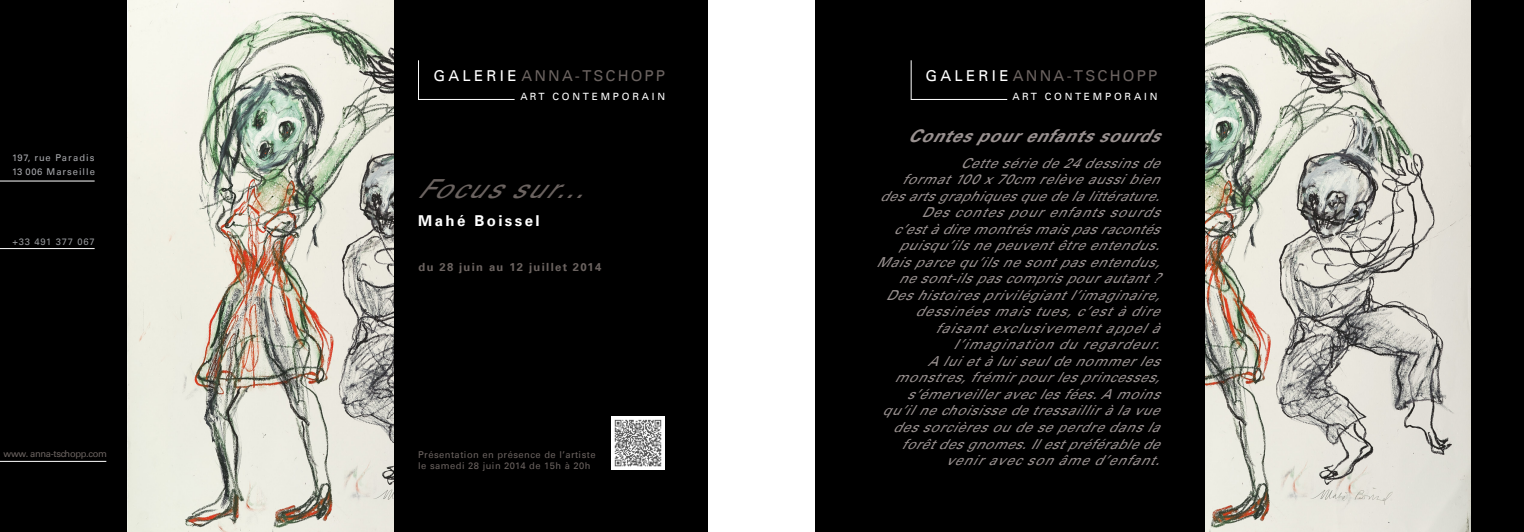
<style>
.page{position:relative;width:1524px;height:532px;background:#fff}
.page>*{position:absolute;margin:0;border:0;box-sizing:border-box;transform-origin:0 0}
.t1{font:italic 26.25px "Univers LT";color:#6b6360}
.t2{font:italic 700 17.5px "Univers LT";color:#999190}
.t3{font:15px "Univers LT";letter-spacing:.22em;color:#6b6360}
.t4{font:15px "Univers LT";letter-spacing:.15em;color:#6b6360}
.t5{font:700 15px "Univers LT";letter-spacing:.16em;color:#fff}
.t6{font:italic 13.75px/16.5px "Univers LT";color:#999190;text-align:right}
.t7{font:700 11.25px "Univers LT";letter-spacing:.12em;color:#6b6360}
.t8{font:10px "Univers LT";letter-spacing:.28em;color:#fff}
.t9{font:9.38px "Univers LT";letter-spacing:.05em;color:#6b6360}
.t10{font:9.38px "Univers LT";letter-spacing:.1em;color:#a8a9ad}
.t11{font:9.38px "Univers LT";letter-spacing:-.035em;color:#6b6360}
.t12{font:9.38px "Univers LT";letter-spacing:.08em;color:#939598}
.s1{color:#fff}
</style>
<div class="page">
<div style="left:393px;top:0;width:315px;height:531px;background:#000"></div>
<div style="left:815px;top:0;width:390px;height:531px;background:#000"></div>
<div style="left:1470px;top:0;width:54px;height:531px;background:#000"></div>
<div style="left:0;top:0;width:128px;height:531px;background:#000"></div>
<hr style="left:418px;top:60px;width:1px;height:40px;background:#fff">
<hr style="left:911px;top:60px;width:1px;height:40px;background:#fff">
<hr style="left:0;top:181px;width:95px;height:1px;background:#fff">
<hr style="left:0;top:248px;width:95px;height:1px;background:#fff">
<hr style="left:0;top:461px;width:106px;height:1px;background:#fff">
<hr style="left:418px;top:99px;width:96px;height:1px;background:#fff">
<hr style="left:911px;top:99px;width:96px;height:1px;background:#fff">
<img style="left:128px;top:0;width:265px;height:531px">
<img style="left:611px;top:416px;width:54px;height:53px">
<img style="left:1205px;top:0;width:265px;height:531px">
<p class="t10" style="left:12px;top:152px;width:84px">197, rue Paradis</p>
<p class="t10" style="left:12px;top:166px;width:84px">13 006 Marseille</p>
<p class="t12" style="left:13px;top:236px;width:84px">+33 491 377 067</p>
<p class="t11" style="left:4px;top:448px;width:105px">www. anna-tschopp.com</p>
<p class="t3" style="left:433px;top:67px;width:233px"><span class="s1">GALERIE</span> ANNA-TSCHOPP</p>
<p class="t4" style="left:925px;top:67px;width:234px"><span class="s1">GALERIE</span> ANNA-TSCHOPP</p>
<p class="t8" style="left:520px;top:90px;width:146px">ART CONTEMPORAIN</p>
<p class="t8" style="left:1012px;top:90px;width:146px">ART CONTEMPORAIN</p>
<p class="t2" style="left:908px;top:126px;width:264px">Contespourenfantssourds</p>
<p class="t6" style="left:960px;top:155px;width:210px">Cettesériede24dessinsde</p>
<p class="t6" style="left:902px;top:171px;width:268px">format100x70cmrelèveaussibien</p>
<p class="t6" style="left:880px;top:188px;width:290px">desartsgraphiquesquedelalittérature.</p>
<p class="t6" style="left:921px;top:204px;width:248px">Descontespourenfantssourds</p>
<p class="t6" style="left:876px;top:221px;width:294px">c’estàdiremontrésmaispasracontés puisqu’ilsnepeuventêtreentendus.<br>Maisparcequ’ilsnesontpasentendus, nesont-ilspascomprispourautant?</p>
<p class="t6" style="left:886px;top:287px;width:284px">Deshistoiresprivilégiantl’imaginaire, dessinéesmaistues,c’estàdire</p>
<p class="t6" style="left:935px;top:320px;width:235px">faisantexclusivementappelà</p>
<p class="t6" style="left:953px;top:336px;width:217px">l’imaginationduregardeur.</p>
<p class="t6" style="left:894px;top:353px;width:275px">Aluietàluiseuldenommerles monstres,frémirpourlesprincesses,</p>
<p class="t6" style="left:907px;top:386px;width:263px">s’émerveilleraveclesfées.Amoins</p>
<p class="t6" style="left:882px;top:402px;width:288px">qu’ilnechoisissedetressailliràlavue dessorcièresoudeseperdredansla</p>
<p class="t6" style="left:901px;top:435px;width:269px">forêtdesgnomes.Ilestpréférablede veniravecsonâmed’enfant.</p>
<p class="t1" style="left:416px;top:173px;width:192px">Focussur...</p>
<p class="t5" style="left:418px;top:212px;width:123px">Mahé Boissel</p>
<p class="t7" style="left:418px;top:260px;width:184px">du 28 juin au 12 juillet 2014</p>
<p class="t9" style="left:418px;top:448px;width:179px">Présentation en présence de l’artiste</p>
<p class="t9" style="left:418px;top:459px;width:174px">le samedi 28 juin 2014 de 15h à 20h</p>
</div>
